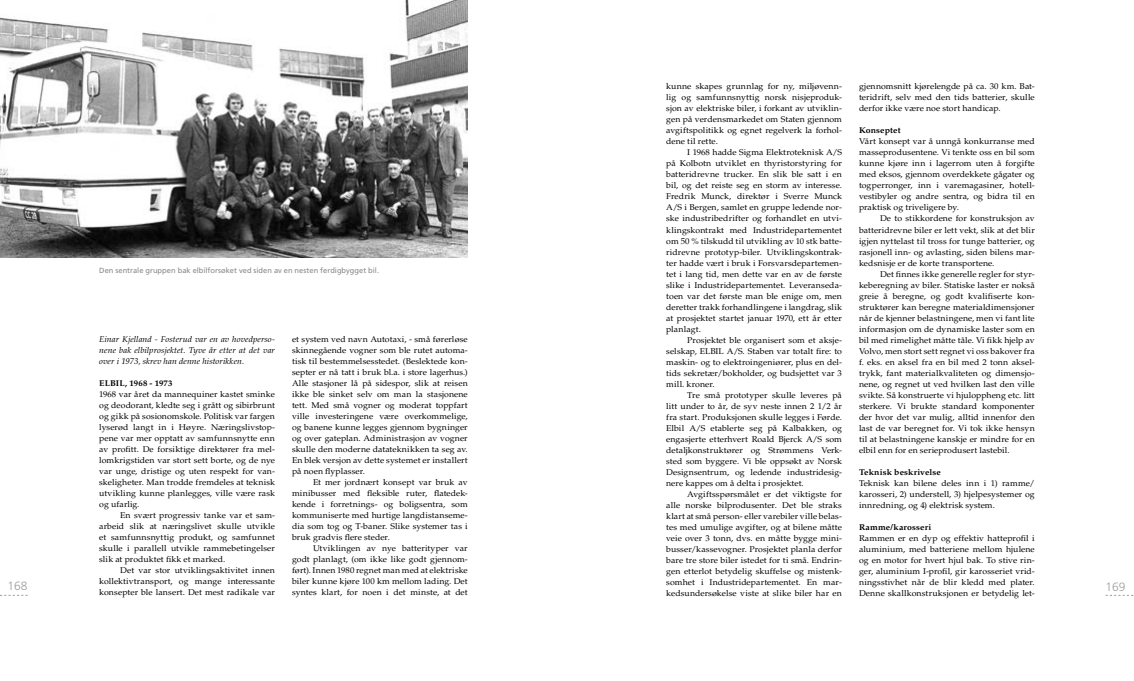
<style>
.page{position:relative;width:1134px;height:681px;background:#fff}
.page>*{position:absolute;margin:0;border:0;box-sizing:border-box;transform-origin:0 0}
.t1{font:300 12px "Frutiger LT Std";color:#9c9e9f}
.t2{font:8.4px/11px "Palatino LT Std";letter-spacing:.01em;color:#000;text-align:justify;scale:1.04 1}
.t3{font:italic 8.4px/11px "Palatino LT Std";letter-spacing:.01em;color:#000;text-align:justify;scale:1.04 1}
.t4{font:700 8.4px "Palatino LT Std";letter-spacing:.015em;color:#000;scale:1.04 1}
.t5{font:7.5px "Frutiger LT Std";letter-spacing:.005em;color:#87888a}
</style>
<div class="page">
<img style="left:0;top:0;width:468px;height:257px">
<p class="t2" style="left:666px;top:81px;width:170px">kunne skapes grunnlag for ny, miljøvenn&shy;lig og samfunnsnyttig norsk nisjeproduk&shy;sjon av elektriske biler, i forkant av utviklin&shy;gen på verdensmarkedet om Staten gjennom avgiftspolitikk og egnet regelverk la forhol&shy;dene til rette.</p>
<p class="t2" style="left:666px;top:147px;width:171px;text-indent:21px">I 1968 hadde Sigma Elektroteknisk A/S på Kolbotn utviklet en thyristorstyring for batteridrevne trucker. En slik ble satt i en bil, og det reiste seg en storm av interesse.<br>Fredrik Munck, direktør i Sverre Munck A/S i Bergen, samlet en gruppe ledende nor&shy;ske industribedrifter og forhandlet en utvi&shy;klingskontrakt med Industridepartementet om 50 % tilskudd til utvikling av 10 stk batte&shy;ridrevne prototyp-biler. Utviklingskontrak&shy;ter hadde vært i bruk i Forsvarsdepartemen&shy;tet i lang tid, men dette var en av de første slike i Industridepartementet. Leveranseda&shy;toen var det første man ble enige om, men deretter trakk forhandlingene i langdrag, slik at prosjektet startet januar 1970, ett år etter planlagt.</p>
<p class="t2" style="left:666px;top:334px;width:171px;text-indent:21px">Prosjektet ble organisert som et aksje&shy;selskap, ELBIL A/S. Staben var totalt fire: to maskin- og to elektroingeniører, plus en del&shy;tids sekretær/bokholder, og budsjettet var 3 mill. kroner.</p>
<p class="t2" style="left:666px;top:389px;width:171px;text-indent:21px">Tre små prototyper skulle leveres på litt under to år, de syv neste innen 2 1/2 år fra start. Produksjonen skulle legges i Førde.<br>Elbil A/S etablerte seg på Kalbakken, og engasjerte etterhvert Roald Bjerck A/S som detaljkonstruktører og Strømmens Verk&shy;sted som byggere. Vi ble oppsøkt av Norsk Designsentrum, og ledende industridesig&shy;nere kappes om å delta i prosjektet.</p>
<p class="t2" style="left:666px;top:488px;width:170px;text-indent:21px">Avgiftsspørsmålet er det viktigste for alle norske bilprodusenter. Det ble straks klart at små person- eller varebiler ville belas&shy;tes med umulige avgifter, og at bilene måtte veie over 3 tonn, dvs. en måtte bygge mini&shy;busser/kassevogner. Prosjektet planla derfor bare tre store biler istedet for ti små. Endrin&shy;gen etterlot betydelig skuffelse og mistenk&shy;somhet i Industridepartementet. En mar&shy;kedsundersøkelse viste at slike biler har en</p>
<p class="t2" style="left:859px;top:81px;width:170px">gjennomsnitt kjørelengde på ca. 30 km. Bat&shy;teridrift, selv med den tids batterier, skulle derfor ikke være noe stort handicap.</p>
<p class="t4" style="left:859px;top:126px;width:42px">Konseptet</p>
<p class="t2" style="left:859px;top:136px;width:171px">Vårt konsept var å unngå konkurranse med masseprodusentene. Vi tenkte oss en bil som kunne kjøre inn i lagerrom uten å forgifte med eksos, gjennom overdekkete gågater og togperronger, inn i varemagasiner, hotell&shy;vestibyler og andre sentra, og bidra til en praktisk og triveligere by.</p>
<p class="t2" style="left:859px;top:213px;width:171px;text-indent:21px">De to stikkordene for konstruksjon av batteridrevne biler er lett vekt, slik at det blir igjen nyttelast til tross for tunge batterier, og rasjonell inn- og avlasting, siden bilens mar&shy;kedsnisje er de korte transportene.</p>
<p class="t2" style="left:859px;top:268px;width:171px;text-indent:21px">Det finnes ikke generelle regler for styr&shy;keberegning av biler. Statiske laster er nokså greie å beregne, og godt kvalifiserte kon&shy;struktører kan beregne materialdimensjoner når de kjenner belastningene, men vi fant lite informasjon om de dynamiske laster som en bil med rimelighet måtte tåle. Vi fikk hjelp av Volvo, men stort sett regnet vi oss bakover fra f. eks. en aksel fra en bil med 2 tonn aksel&shy;trykk, fant materialkvaliteten og dimensjo&shy;nene, og regnet ut ved hvilken last den ville svikte. Så konstruerte vi hjuloppheng etc. litt sterkere. Vi brukte standard komponenter der hvor det var mulig, alltid innenfor den last de var beregnet for. Vi tok ikke hensyn til at belastningene kanskje er mindre for en elbil enn for en serieprodusert lastebil.</p>
<p class="t4" style="left:859px;top:466px;width:80px">Teknisk beskrivelse</p>
<p class="t2" style="left:859px;top:477px;width:171px">Teknisk kan bilene deles inn i 1) ramme/ karosseri, 2) understell, 3) hjelpesystemer og innredning, og 4) elektrisk system.</p>
<p class="t4" style="left:859px;top:521px;width:71px">Ramme/karosseri</p>
<p class="t2" style="left:859px;top:532px;width:171px">Rammen er en dyp og effektiv hatteprofil i aluminium, med batteriene mellom hjulene og en motor for hvert hjul bak. To stive rin&shy;ger, aluminium I-profil, gir karosseriet vrid&shy;ningsstivhet når de blir kledd med plater.<br>Denne skallkonstruksjonen er betydelig let-</p>
<p class="t5" style="left:99px;top:266px;width:281px">Den sentrale gruppen bak elbilforsøket ved siden av en nesten ferdigbygget bil.</p>
<p class="t3" style="left:99px;top:334px;width:171px">Einar Kjelland - Fosterud var en av hovedperso&shy;nene bak elbilprosjektet. Tyve år etter at det var over i 1973, skrev han denne historikken.</p>
<p class="t4" style="left:99px;top:378px;width:72px">ELBIL, 1968 - 1973</p>
<p class="t2" style="left:99px;top:389px;width:171px">1968 var året da mannequiner kastet sminke og deodorant, kledte seg i grått og sibirbrunt og gikk på sosionomskole. Politisk var fargen lyserød langt in i Høyre. Næringslivstop&shy;pene var mer opptatt av samfunnsnytte enn av profitt. De forsiktige direktører fra mel&shy;lomkrigstiden var stort sett borte, og de nye var unge, dristige og uten respekt for van&shy;skeligheter. Man trodde fremdeles at teknisk utvikling kunne planlegges, ville være rask og ufarlig.</p>
<p class="t2" style="left:99px;top:510px;width:170px;text-indent:21px">En svært progressiv tanke var et sam&shy;arbeid slik at næringslivet skulle utvikle et samfunnsnyttig produkt, og samfunnet skulle i parallell utvikle rammebetingelser slik at produktet fikk et marked.</p>
<p class="t2" style="left:99px;top:565px;width:170px;text-indent:21px">Det var stor utviklingsaktivitet innen kollektivtransport, og mange interessante konsepter ble lansert. Det mest radikale var</p>
<p class="t2" style="left:292px;top:334px;width:171px">et system ved navn Autotaxi, - små førerløse skinnegående vogner som ble rutet automa&shy;tisk til bestemmelsesstedet. (Beslektede kon&shy;septer er nå tatt i bruk bl.a. i store lagerhus.)<br>Alle stasjoner lå på sidespor, slik at reisen ikke ble sinket selv om man la stasjonene tett. Med små vogner og moderat toppfart ville investeringene være overkommelige, og banene kunne legges gjennom bygninger og over gateplan. Administrasjon av vogner skulle den moderne datateknikken ta seg av.<br>En blek versjon av dette systemet er installert på noen flyplasser.</p>
<p class="t2" style="left:292px;top:477px;width:170px;text-indent:21px">Et mer jordnært konsept var bruk av minibusser med fleksible ruter, flatedek&shy;kende i forretnings- og boligsentra, som kommuniserte med hurtige langdistanseme&shy;dia som tog og T-baner. Slike systemer tas i bruk gradvis flere steder.</p>
<p class="t2" style="left:292px;top:543px;width:171px;text-indent:21px">Utviklingen av nye batterityper var godt planlagt, (om ikke like godt gjennom&shy;ført). Innen 1980 regnet man med at elektriske biler kunne kjøre 100 km mellom lading. Det syntes klart, for noen i det minste, at det</p>
<h1 class="t1" style="left:8px;top:579px;width:22px">168</h1>
<h1 class="t1" style="left:1106px;top:579px;width:22px">169</h1>
</div>
